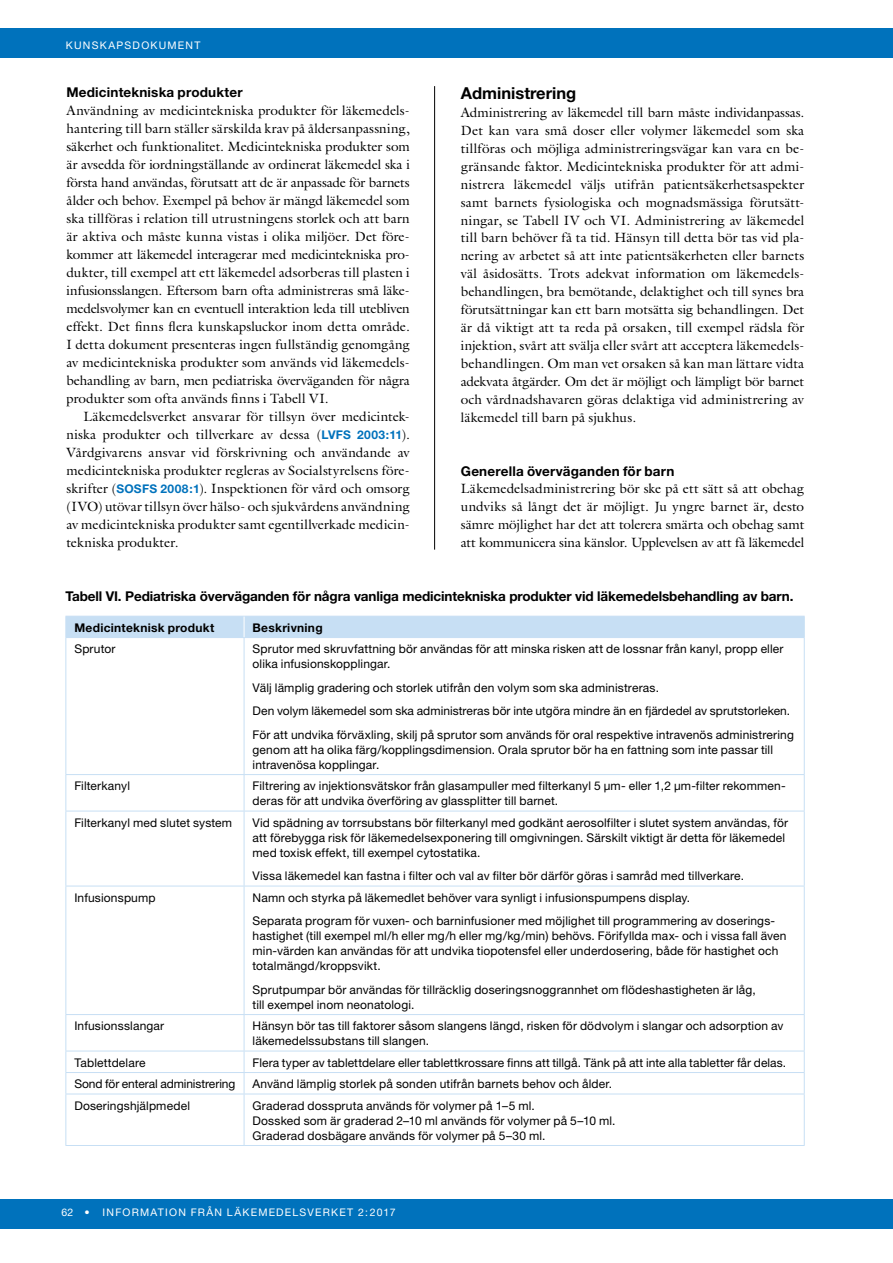
<style>
.page{position:relative;width:893px;height:1263px;background:#fff}
.page>*{position:absolute;margin:0;border:0;box-sizing:border-box;transform-origin:0 0}
.t1{font:700 16.5px "Helvetica Neue";color:#000}
.t2{font:13.5px/18px "Galliard LT";color:#000}
.t3{font:700 13.5px "Helvetica Neue";letter-spacing:-.01em;color:#000}
.t4{font:700 13.5px "Helvetica Neue";letter-spacing:.015em;color:#000}
.t5{font:12px/15px "Helvetica Neue";letter-spacing:.015em;color:#000}
.t6{font:700 12px "Helvetica Neue";letter-spacing:.025em;color:#000}
.t7{font:12px "Helvetica Neue";letter-spacing:-.005em;color:#000}
.t8{font:10.5px "Helvetica Neue";letter-spacing:.12em;color:#fff}
.s1{font-family:"Helvetica Neue";font-weight:700;font-size:12px;color:#0072bc}
</style>
<div class="page">
<div style="left:0;top:28px;width:893px;height:30px;background:#0072bc"></div>
<div style="left:0;top:1199px;width:893px;height:30px;background:#0072bc"></div>
<hr style="left:434px;top:86px;width:1px;height:464px;background:#000">
<hr style="left:65px;top:637px;width:179px;height:1px;background:#c7dff4">
<hr style="left:65px;top:638px;width:1px;height:136px;background:#c7dff4">
<hr style="left:244px;top:637px;width:561px;height:1px;background:#c7dff4">
<hr style="left:244px;top:638px;width:1px;height:136px;background:#c7dff4">
<hr style="left:804px;top:638px;width:1px;height:136px;background:#c7dff4">
<hr style="left:65px;top:774px;width:179px;height:1px;background:#c7dff4">
<hr style="left:65px;top:775px;width:1px;height:36px;background:#c7dff4">
<hr style="left:244px;top:774px;width:561px;height:1px;background:#c7dff4">
<hr style="left:244px;top:775px;width:1px;height:36px;background:#c7dff4">
<hr style="left:804px;top:775px;width:1px;height:36px;background:#c7dff4">
<hr style="left:65px;top:811px;width:179px;height:1px;background:#c7dff4">
<hr style="left:65px;top:811px;width:1px;height:75px;background:#c7dff4">
<hr style="left:244px;top:811px;width:561px;height:1px;background:#c7dff4">
<hr style="left:244px;top:811px;width:1px;height:75px;background:#c7dff4">
<hr style="left:804px;top:811px;width:1px;height:75px;background:#c7dff4">
<hr style="left:65px;top:886px;width:179px;height:1px;background:#c7dff4">
<hr style="left:65px;top:886px;width:1px;height:128px;background:#c7dff4">
<hr style="left:244px;top:886px;width:561px;height:1px;background:#c7dff4">
<hr style="left:244px;top:886px;width:1px;height:128px;background:#c7dff4">
<hr style="left:804px;top:886px;width:1px;height:128px;background:#c7dff4">
<hr style="left:65px;top:1014px;width:179px;height:1px;background:#c7dff4">
<hr style="left:65px;top:1015px;width:1px;height:36px;background:#c7dff4">
<hr style="left:244px;top:1014px;width:561px;height:1px;background:#c7dff4">
<hr style="left:244px;top:1015px;width:1px;height:36px;background:#c7dff4">
<hr style="left:804px;top:1015px;width:1px;height:36px;background:#c7dff4">
<hr style="left:65px;top:1051px;width:179px;height:1px;background:#c7dff4">
<hr style="left:244px;top:1051px;width:561px;height:1px;background:#c7dff4">
<hr style="left:65px;top:1072px;width:179px;height:1px;background:#c7dff4">
<svg style="left:65px;top:1051px;width:1px;height:42px"></svg>
<hr style="left:244px;top:1072px;width:561px;height:1px;background:#c7dff4">
<svg style="left:244px;top:1051px;width:1px;height:42px"></svg>
<svg style="left:804px;top:1051px;width:1px;height:42px"></svg>
<hr style="left:65px;top:1093px;width:179px;height:1px;background:#c7dff4">
<hr style="left:65px;top:1094px;width:1px;height:51px;background:#c7dff4">
<hr style="left:244px;top:1093px;width:561px;height:1px;background:#c7dff4">
<hr style="left:244px;top:1094px;width:1px;height:51px;background:#c7dff4">
<hr style="left:804px;top:1094px;width:1px;height:51px;background:#c7dff4">
<hr style="left:65px;top:1145px;width:179px;height:1px;background:#c7dff4">
<hr style="left:244px;top:1145px;width:561px;height:1px;background:#c7dff4">
<div style="left:65px;top:616px;width:740px;height:21px;background:#c7dff4"></div>
<p class="t8" style="left:66px;top:39px;width:136px">KUNSKAPSDOKUMENT</p>
<p class="t4" style="left:66px;top:83px;width:178px">Medicintekniska produkter</p>
<p class="t2" style="left:66px;top:101px;width:345px">Användning av medicintekniska produkter för läkemedels&shy;hantering till barn ställer särskilda krav på åldersanpassning, säkerhet och funktionalitet. Medicintekniska produkter som är avsedda för iordningställande av ordinerat läkemedel ska i första hand användas, förutsatt att de är anpassade för barnets ålder och behov. Exempel på behov är mängd läkemedel som ska tillföras i relation till utrustningens storlek och att barn är aktiva och måste kunna vistas i olika miljöer. Det före&shy;kommer att läkemedel interagerar med medicintekniska pro&shy;dukter, till exempel att ett läkemedel adsorberas till plasten i infusionsslangen. Eftersom barn ofta administreras små läke&shy;medelsvolymer kan en eventuell interaktion leda till utebliven effekt. Det finns flera kunskapsluckor inom detta område.<br>I detta dokument presenteras ingen fullständig genomgång av medicintekniska produkter som används vid läkemedels&shy;behandling av barn, men pediatriska överväganden för några produkter som ofta används finns i Tabell VI.</p>
<p class="t2" style="left:66px;top:407px;width:345px;text-align:justify;text-indent:17px">Läkemedelsverket ansvarar för tillsyn över medicintek&shy;niska produkter och tillverkare av dessa (<span class="s1">LVFS 2003:11</span>).<br>Vårdgivarens ansvar vid förskrivning och användande av medicintekniska produkter regleras av Socialstyrelsens före&shy;skrifter (<span class="s1">SOSFS 2008:1</span>). Inspektionen för vård och omsorg (IVO) utövar tillsyn över hälso- och sjukvårdens användning av medicintekniska produkter samt egentillverkade medicin&shy;tekniska produkter.</p>
<p class="t1" style="left:461px;top:83px;width:117px">Administrering</p>
<p class="t2" style="left:461px;top:103px;width:345px">Administrering av läkemedel till barn måste individanpassas.<br>Det kan vara små doser eller volymer läkemedel som ska tillföras och möjliga administreringsvägar kan vara en be&shy;gränsande faktor. Medicintekniska produkter för att admi&shy;nistrera läkemedel väljs utifrån patientsäkerhetsaspekter samt barnets fysiologiska och mognadsmässiga förutsätt&shy;ningar, se Tabell IV och VI. Administrering av läkemedel till barn behöver få ta tid. Hänsyn till detta bör tas vid pla&shy;nering av arbetet så att inte patientsäkerheten eller barnets väl åsidosätts. Trots adekvat information om läkemedels&shy;behandlingen, bra bemötande, delaktighet och till synes bra förutsättningar kan ett barn motsätta sig behandlingen. Det är då viktigt att ta reda på orsaken, till exempel rädsla för injektion, svårt att svälja eller svårt att acceptera läkemedels&shy;behandlingen. Om man vet orsaken så kan man lättare vidta adekvata åtgärder. Om det är möjligt och lämpligt bör barnet och vårdnadshavaren göras delaktiga vid administrering av läkemedel till barn på sjukhus.</p>
<p class="t4" style="left:461px;top:462px;width:215px">Generella överväganden för barn</p>
<p class="t2" style="left:461px;top:480px;width:345px;text-align:justify">Läkemedelsadministrering bör ske på ett sätt så att obehag undviks så långt det är möjligt. Ju yngre barnet är, desto sämre möjlighet har det att tolerera smärta och obehag samt att kommunicera sina känslor. Upplevelsen av att få läkemedel</p>
<p class="t3" style="left:65px;top:588px;width:730px">Tabell VI. Pediatriska överväganden för några vanliga medicintekniska produkter vid läkemedelsbehandling av barn.</p>
<p class="t6" style="left:74px;top:620px;width:142px">Medicinteknisk produkt</p>
<p class="t6" style="left:253px;top:620px;width:72px">Beskrivning</p>
<p class="t5" style="left:74px;top:641px;width:43px">Sprutor</p>
<p class="t5" style="left:253px;top:641px;width:532px">Sprutor med skruvfattning bör användas för att minska risken att de lossnar från kanyl, propp eller olika infusionskopplingar.</p>
<p class="t5" style="left:253px;top:675px;width:543px;line-height:23.5px">Välj lämplig gradering och storlek utifrån den volym som ska administreras.<br>Den volym läkemedel som ska administreras bör inte utgöra mindre än en fjärdedel av sprutstorleken.<br>För att undvika förväxling, skilj på sprutor som används för oral respektive intravenös administrering</p>
<p class="t5" style="left:253px;top:742px;width:522px">genom att ha olika färg/kopplingsdimension. Orala sprutor bör ha en fattning som inte passar till intravenösa kopplingar.</p>
<p class="t5" style="left:74px;top:778px;width:57px">Filterkanyl</p>
<p class="t5" style="left:253px;top:778px;width:535px">Filtrering av injektionsvätskor från glasampuller med filterkanyl 5 µm- eller 1,2 µm-filter rekommen&shy;deras för att undvika överföring av glassplitter till barnet.</p>
<p class="t5" style="left:74px;top:815px;width:159px">Filterkanyl med slutet system</p>
<p class="t5" style="left:253px;top:815px;width:537px">Vid spädning av torrsubstans bör filterkanyl med godkänt aerosolfilter i slutet system användas, för att förebygga risk för läkemedelsexponering till omgivningen. Särskilt viktigt är detta för läkemedel med toxisk effekt, till exempel cytostatika.</p>
<p class="t5" style="left:253px;top:868px;width:493px">Vissa läkemedel kan fastna i filter och val av filter bör därför göras i samråd med tillverkare.</p>
<p class="t5" style="left:74px;top:890px;width:83px">Infusionspump</p>
<p class="t5" style="left:253px;top:885px;width:523px;line-height:23.5px">Namn och styrka på läkemedlet behöver vara synligt i infusionspumpens display.<br>Separata program för vuxen- och barninfusioner med möjlighet till programmering av doserings-</p>
<p class="t5" style="left:253px;top:928px;width:535px">hastighet (till exempel ml/h eller mg/h eller mg/kg/min) behövs. Förifyllda max- och i vissa fall även min-värden kan användas för att undvika tiopotensfel eller underdosering, både för hastighet och totalmängd/kroppsvikt.</p>
<p class="t5" style="left:253px;top:982px;width:505px">Sprutpumpar bör användas för tillräcklig doseringsnoggrannhet om flödeshastigheten är låg, till exempel inom neonatologi.</p>
<p class="t5" style="left:74px;top:1018px;width:91px">Infusionsslangar</p>
<p class="t5" style="left:253px;top:1018px;width:532px">Hänsyn bör tas till faktorer såsom slangens längd, risken för dödvolym i slangar och adsorption av läkemedelssubstans till slangen.</p>
<p class="t5" style="left:74px;top:1054px;width:73px">Tablettdelare</p>
<p class="t5" style="left:253px;top:1054px;width:535px">Flera typer av tablettdelare eller tablettkrossare finns att tillgå. Tänk på att inte alla tabletter får delas.</p>
<p class="t7" style="left:74px;top:1076px;width:163px">Sond för enteral administrering</p>
<p class="t5" style="left:253px;top:1076px;width:361px">Använd lämplig storlek på sonden utifrån barnets behov och ålder.</p>
<p class="t5" style="left:74px;top:1097px;width:117px">Doseringshjälpmedel</p>
<p class="t5" style="left:253px;top:1097px;width:364px">Graderad dosspruta används för volymer på 1–5 ml.<br>Dossked som är graderad 2–10 ml används för volymer på 5–10 ml.<br>Graderad dosbägare används för volymer på 5–30 ml.</p>
<p class="t8" style="left:61px;top:1206px;width:336px">62 • INFORMATION FRÅN LÄKEMEDELSVERKET 2:2017</p>
</div>
